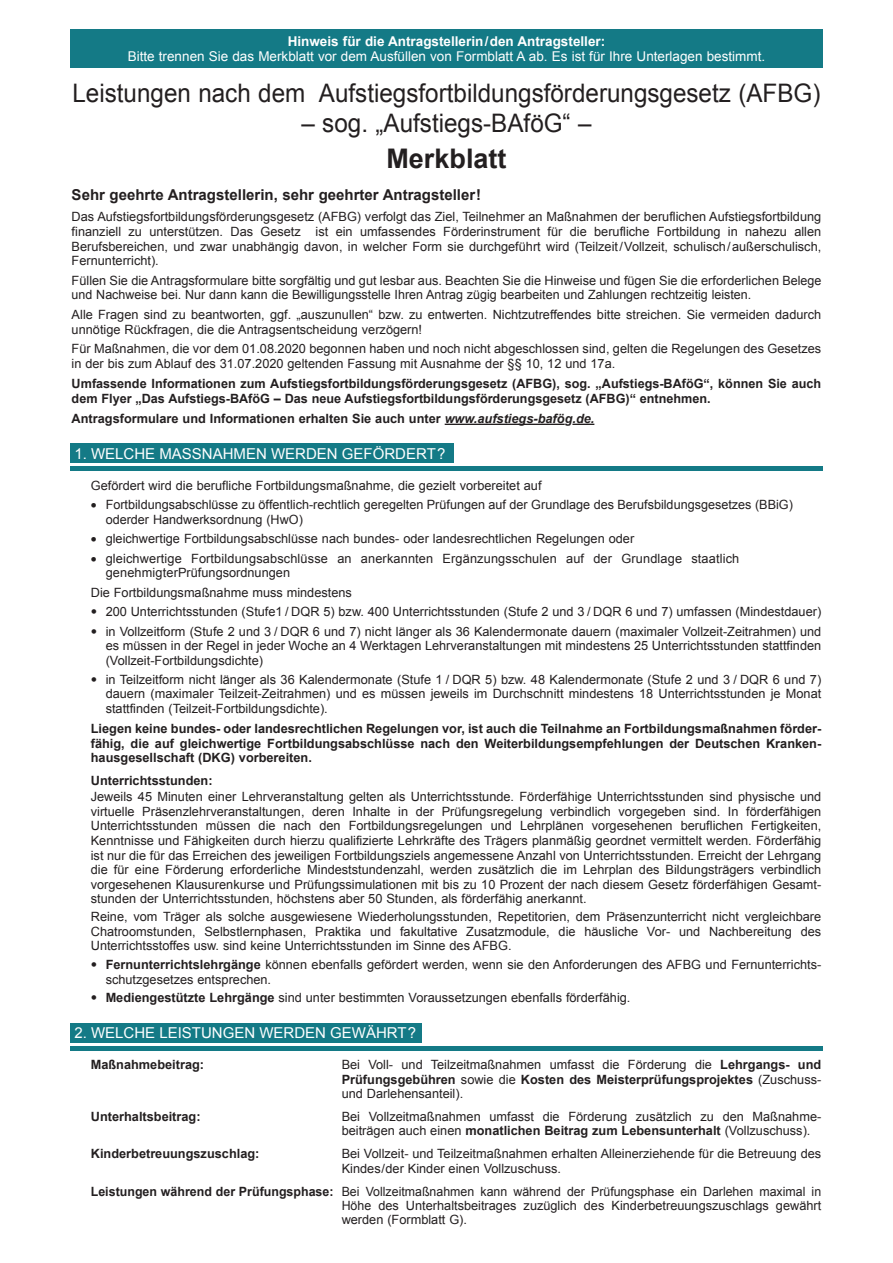
<style>
.page{position:relative;width:893px;height:1263px;background:#fff}
.page>*{position:absolute;margin:0;border:0;box-sizing:border-box;transform-origin:0 0}
.t1{font:700 27px "Arial";color:#231f20}
.t2{font:25.5px "Arial";color:#231f20;scale:.95 1}
.t3{font:15px "Arial";color:#fff}
.t4{font:700 15px "Arial";color:#231f20}
.t5{font:13.5px/15.8px "Arial";color:#fff;text-align:center}
.t6{font:12.75px/14.5px "Arial";color:#231f20}
.t7{font:700 12.75px/14.4px "Arial";color:#231f20}
.s1{font-weight:700}
.s2{font-style:italic}
.s3{font-family:"Helvetica Neue LT Std";font-weight:100;font-stretch:condensed}
</style>
<div class="page">
<div style="left:70px;top:30px;width:753px;height:38px;background:#147a86"></div>
<hr style="left:70px;top:1046px;width:753px;height:4px;background:#147a86">
<hr style="left:70px;top:467px;width:753px;height:4px;background:#147a86">
<hr style="left:445px;top:424px;width:120px;height:1px;background:#231f20">
<svg style="left:572px;top:424px;width:22px;height:1px"></svg>
<div style="left:70px;top:443px;width:384px;height:20px;background:#147a86"></div>
<div style="left:70px;top:1023px;width:352px;height:19px;background:#147a86"></div>
<h2 class="t5" style="left:128px;top:33px;width:639px"><span class="s1">Hinweis für die Antragstellerin/den Antragsteller:<br></span>Bitte trennen Sie das Merkblatt vor dem Ausfüllen von Formblatt A ab. Es ist für Ihre Unterlagen bestimmt.</h2>
<h1 class="t2" style="left:72px;top:77px;width:789px">Leistungen nach dem Aufstiegsfortbildungsförderungsgesetz (AFBG)</h1>
<h1 class="t2" style="left:301px;top:107px;width:307px">– sog. „Aufstiegs-BAföG“ –</h1>
<h1 class="t1" style="left:386px;top:141px;width:122px">Merkblatt</h1>
<h2 class="t4" style="left:72px;top:185px;width:411px">Sehr geehrte Antragstellerin, sehr geehrter Antragsteller!</h2>
<p class="t6" style="left:72px;top:210px;width:751px;text-align:justify">Das Aufstiegsfortbildungsförderungsgesetz (AFBG) verfolgt das Ziel, Teilnehmer an Maßnahmen der beruflichen Aufstiegsfortbildung finanziell zu unterstützen. Das Gesetz ist ein umfassendes Förderinstrument für die berufliche Fortbildung in nahezu allen Berufsbereichen, und zwar unabhängig davon, in welcher Form sie durchgeführt wird (Teilzeit/Vollzeit, schulisch/außerschulisch, Fernunterricht).</p>
<p class="t6" style="left:72px;top:273px;width:751px">Füllen Sie die Antragsformulare bitte sorgfältig und gut lesbar aus. Beachten Sie die Hinweise und fügen Sie die erforderlichen Belege und Nachweise bei. Nur dann kann die Bewilligungsstelle Ihren Antrag zügig bearbeiten und Zahlungen rechtzeitig leisten.</p>
<p class="t6" style="left:72px;top:307px;width:751px">Alle Fragen sind zu beantworten, ggf. „auszunullen“ bzw. zu entwerten. Nichtzutreffendes bitte streichen. Sie vermeiden dadurch unnötige Rückfragen, die die Antragsentscheidung verzögern!</p>
<p class="t6" style="left:72px;top:342px;width:751px">Für Maßnahmen, die vor dem 01.08.2020 begonnen haben und noch nicht abgeschlossen sind, gelten die Regelungen des Gesetzes in der bis zum Ablauf des 31.07.2020 geltenden Fassung mit Ausnahme der §§ 10, 12 und 17a.</p>
<p class="t7" style="left:72px;top:376px;width:751px;line-height:15px">Umfassende Informationen zum Aufstiegsfortbildungsförderungsgesetz (AFBG), sog. „Aufstiegs-BAföG“, können Sie auch dem Flyer „Das Aufstiegs-BAföG – Das neue Aufstiegsfortbildungsförderungsgesetz (AFBG)“ entnehmen.</p>
<p class="t7" style="left:72px;top:412px;width:524px">Antragsformulare und Informationen erhalten Sie auch unter <span class="s2">www.aufstiegs-bafög.de.</span></p>
<h2 class="t3" style="left:74px;top:443px;width:372px">1. WELCHE MASSNAHMEN WERDEN GEFÖRDERT?</h2>
<p class="t6" style="left:91px;top:478px;width:452px">Gefördert wird die berufliche Fortbildungsmaßnahme, die gezielt vorbereitet auf</p>
<p class="t6" style="left:106px;top:498px;width:689px;text-indent:-15px">• Fortbildungsabschlüsse zu öffentlich-rechtlich geregelten Prüfungen auf der Grundlage des Berufsbildungsgesetzes (BBiG) oderder Handwerksordnung (HwO)</p>
<p class="t6" style="left:91px;top:532px;width:545px">• gleichwertige Fortbildungsabschlüsse nach bundes- oder landesrechtlichen Regelungen oder</p>
<p class="t6" style="left:106px;top:551px;width:635px;text-indent:-15px">• gleichwertige Fortbildungsabschlüsse an anerkannten Ergänzungsschulen auf der Grundlage staatlich genehmigterPrüfungsordnungen</p>
<p class="t6" style="left:91px;top:585px;width:263px">Die Fortbildungsmaßnahme muss mindestens</p>
<p class="t6" style="left:91px;top:605px;width:732px"><span class="s3">•</span> 200 Unterrichtsstunden (Stufe1 / DQR 5) bzw. 400 Unterrichtsstunden (Stufe 2 und 3 / DQR 6 und 7) umfassen (Mindestdauer)</p>
<p class="t6" style="left:106px;top:624px;width:717px;text-align:justify;text-indent:-15px"><span class="s3">•</span> in Vollzeitform (Stufe 2 und 3 / DQR 6 und 7) nicht länger als 36 Kalendermonate dauern (maximaler Vollzeit-Zeitrahmen) und es müssen in der Regel in jeder Woche an 4 Werktagen Lehrveranstaltungen mit mindestens 25 Unterrichtsstunden stattfinden (Vollzeit-Fortbildungsdichte)</p>
<p class="t6" style="left:106px;top:672px;width:717px;text-align:justify;text-indent:-15px"><span class="s3">•</span> in Teilzeitform nicht länger als 36 Kalendermonate (Stufe 1 / DQR 5) bzw. 48 Kalendermonate (Stufe 2 und 3 / DQR 6 und 7) dauern (maximaler Teilzeit-Zeitrahmen) und es müssen jeweils im Durchschnitt mindestens 18 Unterrichtsstunden je Monat stattfinden (Teilzeit-Fortbildungsdichte).</p>
<p class="t7" style="left:91px;top:722px;width:732px;text-align:justify">Liegen keine bundes- oder landesrechtlichen Regelungen vor, ist auch die Teilnahme an Fortbildungsmaßnahmen förder&shy;fähig, die auf gleichwertige Fortbildungsabschlüsse nach den Weiterbildungsempfehlungen der Deutschen Kranken&shy;hausgesellschaft (DKG) vorbereiten.</p>
<p class="t7" style="left:91px;top:773px;width:123px">Unterrichtsstunden:</p>
<p class="t6" style="left:91px;top:790px;width:732px;text-align:justify">Jeweils 45 Minuten einer Lehrveranstaltung gelten als Unterrichtsstunde. Förderfähige Unterrichtsstunden sind physische und virtuelle Präsenzlehrveranstaltungen, deren Inhalte in der Prüfungsregelung verbindlich vorgegeben sind. In förderfähigen Unterrichtsstunden müssen die nach den Fortbildungsregelungen und Lehrplänen vorgesehenen beruflichen Fertigkeiten, Kenntnisse und Fähigkeiten durch hierzu qualifizierte Lehrkräfte des Trägers planmäßig geordnet vermittelt werden. Förderfähig ist nur die für das Erreichen des jeweiligen Fortbildungsziels angemessene Anzahl von Unterrichtsstunden. Erreicht der Lehrgang die für eine Förderung erforderliche Mindeststundenzahl, werden zusätzlich die im Lehrplan des Bildungsträgers verbindlich vorgesehenen Klausurenkurse und Prüfungssimulationen mit bis zu 10 Prozent der nach diesem Gesetz förderfähigen Gesamt&shy;stunden der Unterrichtsstunden, höchstens aber 50 Stunden, als förderfähig anerkannt.</p>
<p class="t6" style="left:91px;top:909px;width:732px;text-align:justify">Reine, vom Träger als solche ausgewiesene Wiederholungsstunden, Repetitorien, dem Präsenzunterricht nicht vergleichbare Chatroomstunden, Selbstlernphasen, Praktika und fakultative Zusatzmodule, die häusliche Vor- und Nachbereitung des Unterrichtsstoffes usw. sind keine Unterrichtsstunden im Sinne des AFBG.</p>
<p class="t6" style="left:106px;top:957px;width:717px;text-indent:-15px"><span class="s3">•</span> <span class="s1">Fernunterrichtslehrgänge</span> können ebenfalls gefördert werden, wenn sie den Anforderungen des AFBG und Fernunterrichts&shy;schutzgesetzes entsprechen.</p>
<p class="t6" style="left:91px;top:991px;width:541px"><span class="s3">•</span> <span class="s1">Mediengestützte Lehrgänge</span> sind unter bestimmten Voraussetzungen ebenfalls förderfähig.</p>
<h2 class="t3" style="left:74px;top:1023px;width:343px">2. WELCHE LEISTUNGEN WERDEN GEWÄHRT?</h2>
<p class="t7" style="left:91px;top:1058px;width:115px">Maßnahmebeitrag:</p>
<p class="t6" style="left:342px;top:1058px;width:481px;text-align:justify">Bei Voll- und Teilzeitmaßnahmen umfasst die Förderung die <span class="s1">Lehrgangs- und Prüfungsgebühren</span> sowie die <span class="s1">Kosten des Meisterprüfungsprojektes</span> (Zuschuss&shy;und Darlehensanteil).</p>
<p class="t7" style="left:91px;top:1109px;width:111px">Unterhaltsbeitrag:</p>
<p class="t6" style="left:342px;top:1109px;width:481px">Bei Vollzeitmaßnahmen umfasst die Förderung zusätzlich zu den Maßnahme&shy;beiträgen auch einen <span class="s1">monatlichen Beitrag zum Lebensunterhalt</span> (Vollzuschuss).</p>
<p class="t7" style="left:91px;top:1147px;width:170px">Kinderbetreuungszuschlag:</p>
<p class="t6" style="left:342px;top:1146px;width:481px">Bei Vollzeit- und Teilzeitmaßnahmen erhalten Alleinerziehende für die Betreuung des<br>Kindes/der Kinder einen Vollzuschuss.</p>
<p class="t7" style="left:91px;top:1184px;width:244px">Leistungen während der Prüfungsphase:</p>
<p class="t6" style="left:342px;top:1184px;width:481px;text-align:justify">Bei Vollzeitmaßnahmen kann während der Prüfungsphase ein Darlehen maximal in Höhe des Unterhaltsbeitrages zuzüglich des Kinderbetreuungszuschlags gewährt werden (Formblatt G).</p>
</div>
